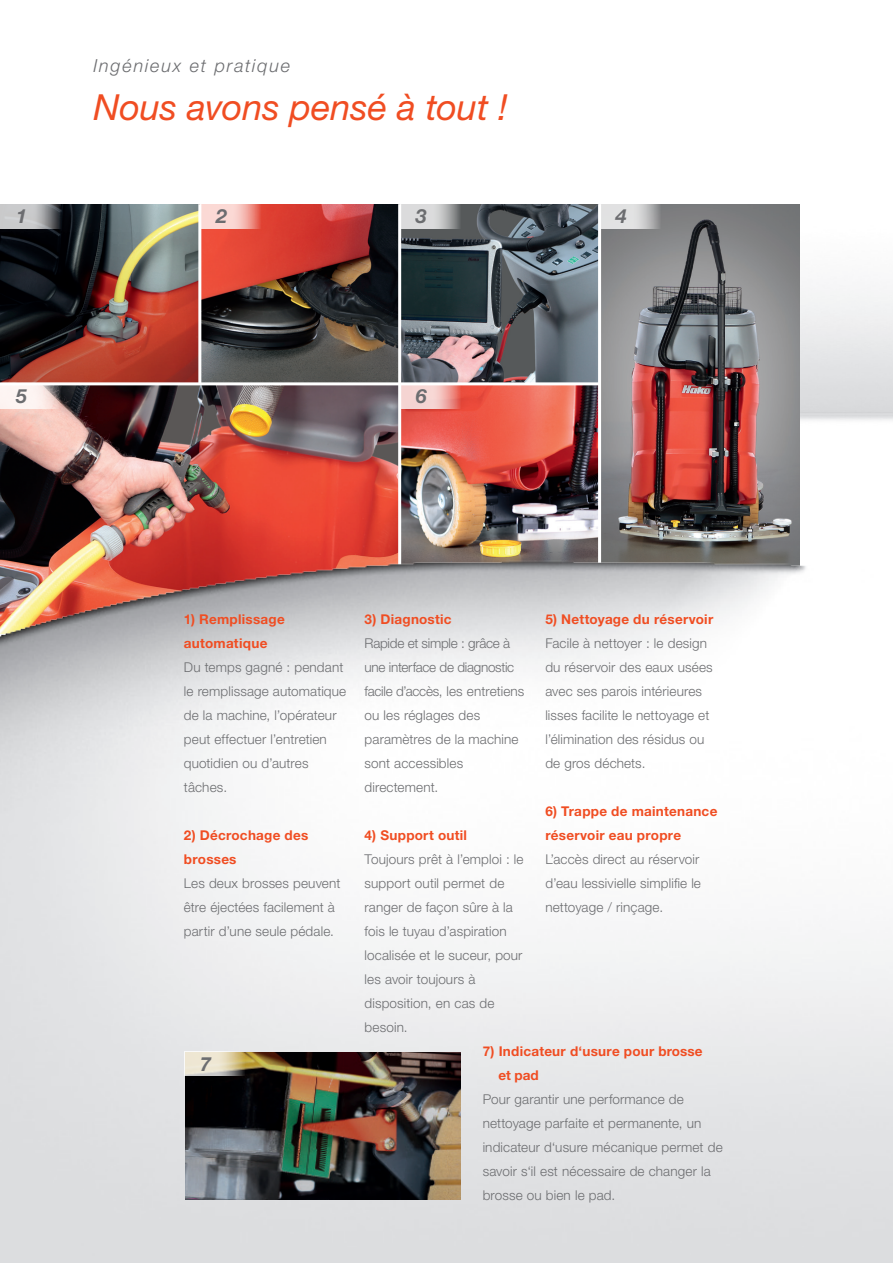
<style>
.page{position:relative;width:893px;height:1263px;background:#fff}
.page>*{position:absolute;margin:0;border:0;box-sizing:border-box;transform-origin:0 0}
._10_HL_1_24{font:italic 36px "Helvetica Neue LT Std";color:#f04d22}
.t1{font:italic 700 19.5px "Helvetica Neue LT Std";color:#6c6d70}
._05_HL_2_12_16__space100{font:italic 300 18px "Helvetica Neue LT Std";letter-spacing:.1em;color:#6c6d70}
._08_copy_9pt_ENGLISCH{font:300 13.5px/24px "Helvetica Neue LT Std";letter-spacing:.01em;color:#6c6d70}
._07_sub_copy_9pt_rot_bold{font:700 13.5px/24px "Helvetica Neue LT Std";letter-spacing:.02em;color:#f04d22}
._08_copy_9pt{font:300 13.5px/24px "Helvetica Neue LT Std";letter-spacing:.01em;color:#6c6d70}
</style>
<div class="page">
<img style="left:799px;top:204px;width:93px;height:345px">
<img style="left:0;top:385px;width:398px;height:164px">
<img style="left:0;top:204px;width:398px;height:178px">
<svg style="left:401px;top:204px;width:197px;height:178px;background:#585f66"></svg>
<img style="left:401px;top:385px;width:197px;height:164px">
<img style="left:601px;top:204px;width:198px;height:345px">
<hr style="left:198px;top:204px;width:3px;height:180px;background:#fff">
<img style="left:0;top:549px;width:893px;height:714px">
<svg style="left:1px;top:204px;width:61px;height:24px"></svg>
<svg style="left:201px;top:204px;width:60px;height:24px"></svg>
<svg style="left:401px;top:204px;width:60px;height:24px"></svg>
<svg style="left:601px;top:204px;width:60px;height:24px"></svg>
<svg style="left:0;top:385px;width:62px;height:23px"></svg>
<svg style="left:401px;top:385px;width:60px;height:23px"></svg>
<svg style="left:0;top:204px;width:1px;height:24px"></svg>
<img style="left:185px;top:1053px;width:275px;height:146px">
<svg style="left:184px;top:1052px;width:62px;height:24px"></svg>
<p class="_05_HL_2_12_16__space100" style="left:94px;top:55px;width:198px">Ingénieux et pratique</p>
<p class="_10_HL_1_24" style="left:94px;top:86px;width:416px">Nous avons pensé à tout !</p>
<h2 class="t1" style="left:16px;top:204px;width:12px">1</h2>
<h2 class="t1" style="left:216px;top:204px;width:12px">2</h2>
<h2 class="t1" style="left:416px;top:204px;width:12px">3</h2>
<h2 class="t1" style="left:616px;top:204px;width:12px">4</h2>
<h2 class="t1" style="left:16px;top:384px;width:12px">5</h2>
<h2 class="t1" style="left:416px;top:384px;width:12px">6</h2>
<p class="_07_sub_copy_9pt_rot_bold" style="left:184px;top:607px;width:102px">1) Remplissage automatique</p>
<p class="_08_copy_9pt_ENGLISCH" style="left:184px;top:655px;width:164px">Du temps gagné : pendant le remplissage automatique de la machine, l’opérateur peut effectuer l’entretien quotidien ou d’autres tâches.</p>
<p class="_07_sub_copy_9pt_rot_bold" style="left:184px;top:823px;width:126px">2) Décrochage des brosses</p>
<p class="_08_copy_9pt_ENGLISCH" style="left:184px;top:871px;width:158px">Les deux brosses peuvent être éjectées facilement à partir d’une seule pédale.</p>
<p class="_07_sub_copy_9pt_rot_bold" style="left:365px;top:607px;width:89px">3) Diagnostic</p>
<p class="_08_copy_9pt_ENGLISCH" style="left:365px;top:631px;width:161px">Rapide et simple : grâce à une interface de diagnostic facile d’accès, les entretiens ou les réglages des paramètres de la machine sont accessibles directement.</p>
<p class="_07_sub_copy_9pt_rot_bold" style="left:365px;top:823px;width:104px">4) Support outil</p>
<p class="_08_copy_9pt_ENGLISCH" style="left:365px;top:847px;width:160px">Toujours prêt à l’emploi : le support outil permet de ranger de façon sûre à la fois le tuyau d’aspiration localisée et le suceur, pour les avoir toujours à disposition, en cas de besoin.</p>
<p class="_07_sub_copy_9pt_rot_bold" style="left:545px;top:607px;width:169px">5) Nettoyage du réservoir</p>
<p class="_08_copy_9pt_ENGLISCH" style="left:545px;top:631px;width:163px">Facile à nettoyer : le design</p>
<p class="_08_copy_9pt_ENGLISCH" style="left:545px;top:655px;width:169px">du réservoir des eaux usées avec ses parois intérieures lisses facilite le nettoyage et l’élimination des résidus ou de gros déchets.</p>
<p class="_07_sub_copy_9pt_rot_bold" style="left:545px;top:799px;width:174px">6) Trappe de maintenance</p>
<p class="_07_sub_copy_9pt_rot_bold" style="left:545px;top:823px;width:137px">réservoir eau propre</p>
<p class="_08_copy_9pt_ENGLISCH" style="left:545px;top:847px;width:157px;text-align:justify">L’accès direct au réservoir d’eau lessivielle simplifie le nettoyage / rinçage.</p>
<h2 class="t1" style="left:200px;top:1052px;width:12px">7</h2>
<p class="_07_sub_copy_9pt_rot_bold" style="left:498px;top:1039px;width:206px;text-indent:-16px">7) Indicateur d‘usure pour brosse et pad</p>
<p class="_08_copy_9pt" style="left:483px;top:1087px;width:241px">Pour garantir une performance de nettoyage parfaite et permanente, un indicateur d‘usure mécanique permet de savoir s‘il est nécessaire de changer la brosse ou bien le pad.</p>
</div>
